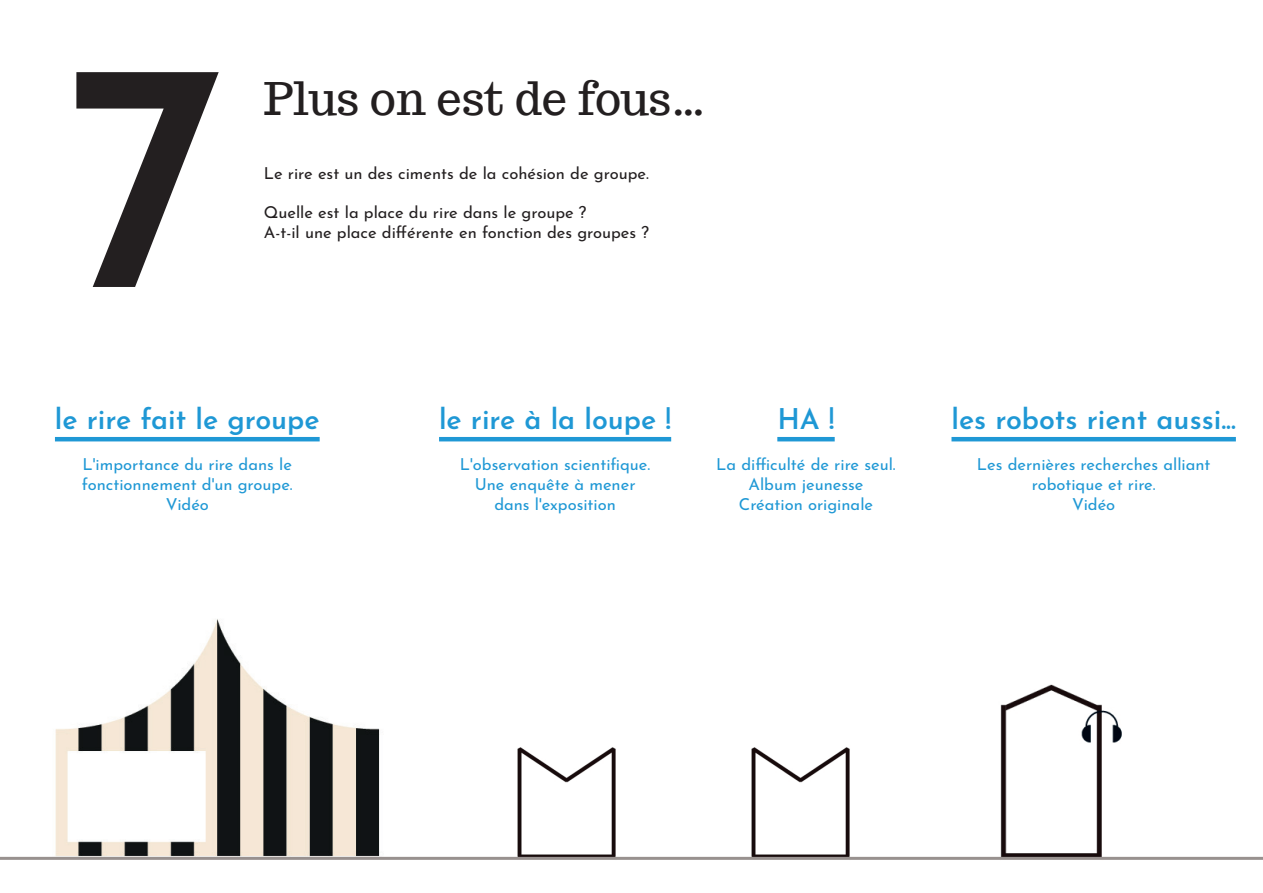
<style>
.page{position:relative;width:1263px;height:893px;background:#fff}
.page>*{position:absolute;margin:0;border:0;box-sizing:border-box;transform-origin:0 0}
.t1{font:600 325.5px "Josefin Sans";color:#231f20}
.t2{font:45px "Trocchi";color:#231f20}
.t3{font:600 28.5px "Josefin Sans";color:#1f98d5}
.t4{font:16.5px/19.8px "Josefin Sans";color:#1f98d5;text-align:center}
.t5{font:16.5px/19.8px "Josefin Sans";color:#231f20}
</style>
<div class="page">
<img style="left:938px;top:684px;width:242px;height:173px">
<img style="left:480px;top:747px;width:184px;height:110px">
<img style="left:0;top:619px;width:455px;height:238px">
<hr style="left:439px;top:437px;width:232px;height:4px;background:#1f98d5">
<hr style="left:951px;top:437px;width:285px;height:4px;background:#1f98d5">
<hr style="left:55px;top:437px;width:265px;height:4px;background:#1f98d5">
<img style="left:714px;top:747px;width:184px;height:110px">
<hr style="left:777px;top:437px;width:58px;height:4px;background:#1f98d5">
<svg style="left:0;top:857px;width:1263px;height:3px;background:#9c9694"></svg>
<h1 class="t1" style="left:65px;top:-106px;width:163px">7</h1>
<h2 class="t2" style="left:264px;top:69px;width:442px">Plus on est de fous...</h2>
<p class="t5" style="left:264px;top:161px;width:386px">Le rire est un des ciments de la cohésion de groupe.</p>
<p class="t5" style="left:264px;top:200px;width:387px">Quelle est la place du rire dans le groupe ?<br>A-t-il une place différente en fonction des groupes ?</p>
<h3 class="t3" style="left:55px;top:394px;width:266px">le rire fait le groupe</h3>
<p class="t4" style="left:82px;top:453px;width:212px">L'importance du rire dans le fonctionnement d'un groupe.<br>Vidéo</p>
<h3 class="t3" style="left:439px;top:394px;width:234px">le rire à la loupe !</h3>
<p class="t4" style="left:460px;top:453px;width:192px">L'observation scientifique.<br>Une enquête à mener dans l'exposition</p>
<h3 class="t3" style="left:777px;top:394px;width:59px">HA !</h3>
<p class="t4" style="left:716px;top:453px;width:181px">La difficulté de rire seul.<br>Album jeunesse<br>Création originale</p>
<h3 class="t3" style="left:951px;top:394px;width:286px">les robots rient aussi...</h3>
<p class="t4" style="left:977px;top:453px;width:235px">Les dernières recherches alliant robotique et rire.<br>Vidéo</p>
</div>
